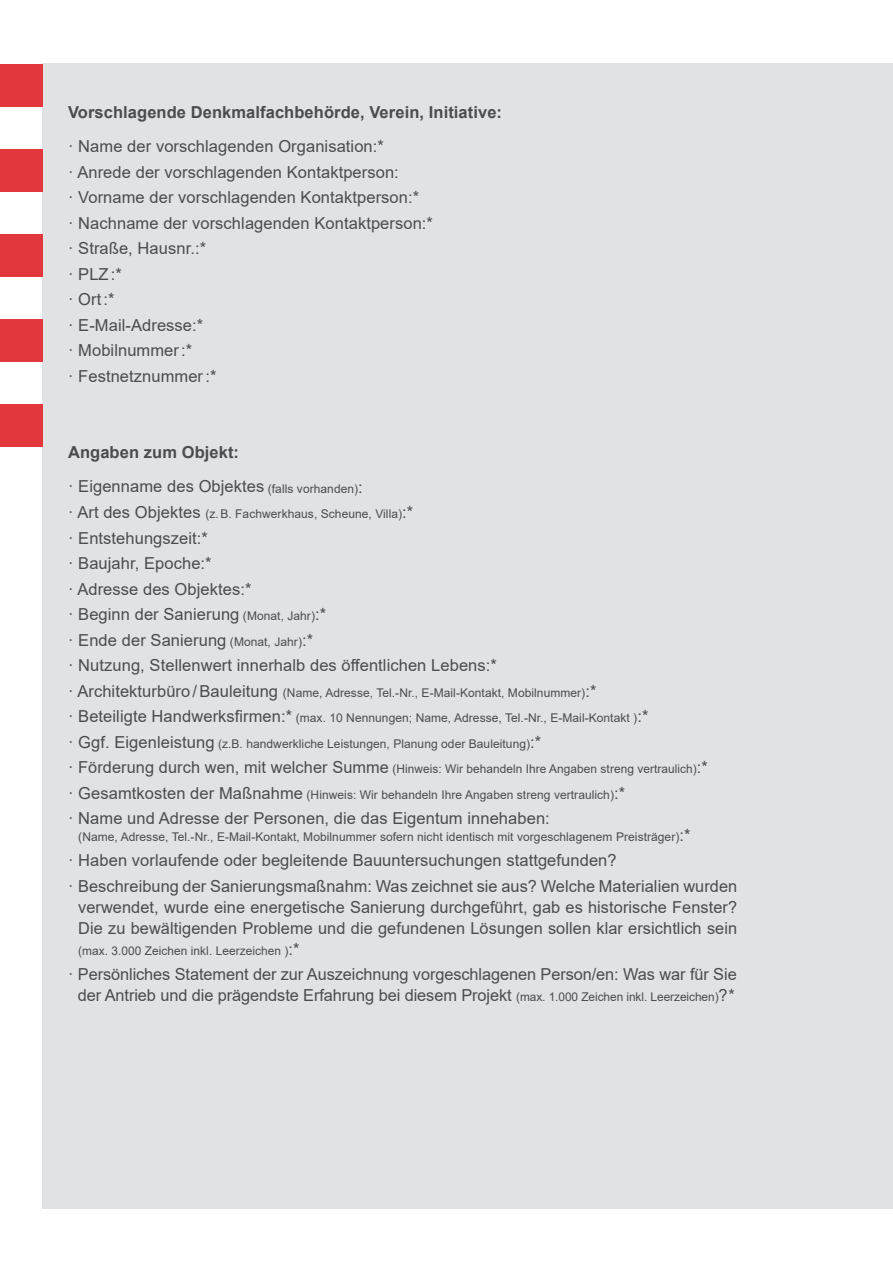
<style>
.page{position:relative;width:893px;height:1263px;background:#fff}
.page>*{position:absolute;margin:0;border:0;box-sizing:border-box;transform-origin:0 0}
.t1{font:16.5px/25.5px "Arial";letter-spacing:.005em;color:#4b4c4d}
.t2{font:700 16.5px "Arial";letter-spacing:.005em;color:#4b4c4d}
.t3{font:12px/25.5px "Arial";letter-spacing:.005em;color:#4b4c4d}
.s1{font-weight:700}
.s2{font-size:12px}
.s3{font-size:16.5px}
</style>
<div class="page">
<div style="left:43px;top:64px;width:850px;height:1145px;background:#e1e2e4"></div>
<div style="left:0;top:64px;width:43px;height:42px;background:#e1373d"></div>
<div style="left:0;top:149px;width:43px;height:42px;background:#e1373d"></div>
<div style="left:0;top:234px;width:43px;height:42px;background:#e1373d"></div>
<div style="left:0;top:319px;width:43px;height:42px;background:#e1373d"></div>
<div style="left:0;top:404px;width:43px;height:42px;background:#e1373d"></div>
<p class="t2" style="left:68px;top:101px;width:436px">Vorschlagende Denkmalfachbehörde, Verein, Initiative:</p>
<p class="t1" style="left:68px;top:134px;width:366px">· Name der vorschlagenden Organisation:*<br>· Anrede der vorschlagenden Kontaktperson:<br>· Vorname der vorschlagenden Kontaktperson:*<br>· Nachname der vorschlagenden Kontaktperson:* · Straße, Hausnr.:*<br>· PLZ:*<br>· Ort:*<br>· E-Mail-Adresse:*<br>· Mobilnummer:*<br>· Festnetznummer:*</p>
<p class="t1" style="left:68px;top:435px;width:296px;line-height:34px"><span class="s1">Angaben zum Objekt:<br></span>· Eigenname des Objektes <span class="s2">(falls vorhanden)</span>:</p>
<p class="t3" style="left:68px;top:501px;width:347px"><span class="s3">· Art des Objektes</span> (z.B. Fachwerkhaus, Scheune, Villa)<span class="s3">:*</span></p>
<p class="t1" style="left:68px;top:525px;width:430px">· Entstehungszeit:*<br>· Baujahr, Epoche:*<br>· Adresse des Objektes:*<br>· Beginn der Sanierung <span class="s2">(Monat, Jahr)</span>:*<br>· Ende der Sanierung <span class="s2">(Monat, Jahr)</span>:*<br>· Nutzung, Stellenwert innerhalb des öffentlichen Lebens:*</p>
<p class="t3" style="left:68px;top:679px;width:641px"><span class="s3">· Architekturbüro/Bauleitung</span> (Name, Adresse, Tel.-Nr., E-Mail-Kontakt, Mobilnummer)<span class="s3">:*<br>· Beteiligte Handwerksfirmen:*</span> (max. 10 Nennungen; Name, Adresse, Tel.-Nr., E-Mail-Kontakt )<span class="s3">:*<br>· Ggf. Eigenleistung</span> (z.B. handwerkliche Leistungen, Planung oder Bauleitung)<span class="s3">:*<br>· Förderung durch wen, mit welcher Summe</span> (Hinweis: Wir behandeln Ihre Angaben streng vertraulich)<span class="s3">:* · Gesamtkosten der Maßnahme</span> (Hinweis: Wir behandeln Ihre Angaben streng vertraulich)<span class="s3">:*</span></p>
<p class="t1" style="left:68px;top:805px;width:483px">· Name und Adresse der Personen, die das Eigentum innehaben:</p>
<p class="t3" style="left:78px;top:823px;width:614px">(Name, Adresse, Tel.-Nr., E-Mail-Kontakt, Mobilnummer sofern nicht identisch mit vorgeschlagenem Preisträger)<span class="s3">:*</span></p>
<p class="t1" style="left:68px;top:847px;width:671px">· Haben vorlaufende oder begleitende Bauuntersuchungen stattgefunden?<br>· Beschreibung der Sanierungsmaßnahm: Was zeichnet sie aus? Welche Materialien wurden</p>
<p class="t1" style="left:78px;top:896px;width:661px;line-height:21px">verwendet, wurde eine energetische Sanierung durchgeführt, gab es historische Fenster?<br>Die zu bewältigenden Probleme und die gefundenen Lösungen sollen klar ersichtlich sein</p>
<p class="t3" style="left:78px;top:937px;width:223px">(max. 3.000 Zeichen inkl. Leerzeichen )<span class="s3">:*</span></p>
<p class="t1" style="left:68px;top:964px;width:670px;line-height:21px;text-align:center">· Persönliches Statement der zur Auszeichnung vorgeschlagenen Person/en: Was war für Sie der Antrieb und die prägendste Erfahrung bei diesem Projekt <span class="s2">(max. 1.000 Zeichen inkl. Leerzeichen)</span>?*</p>
</div>
